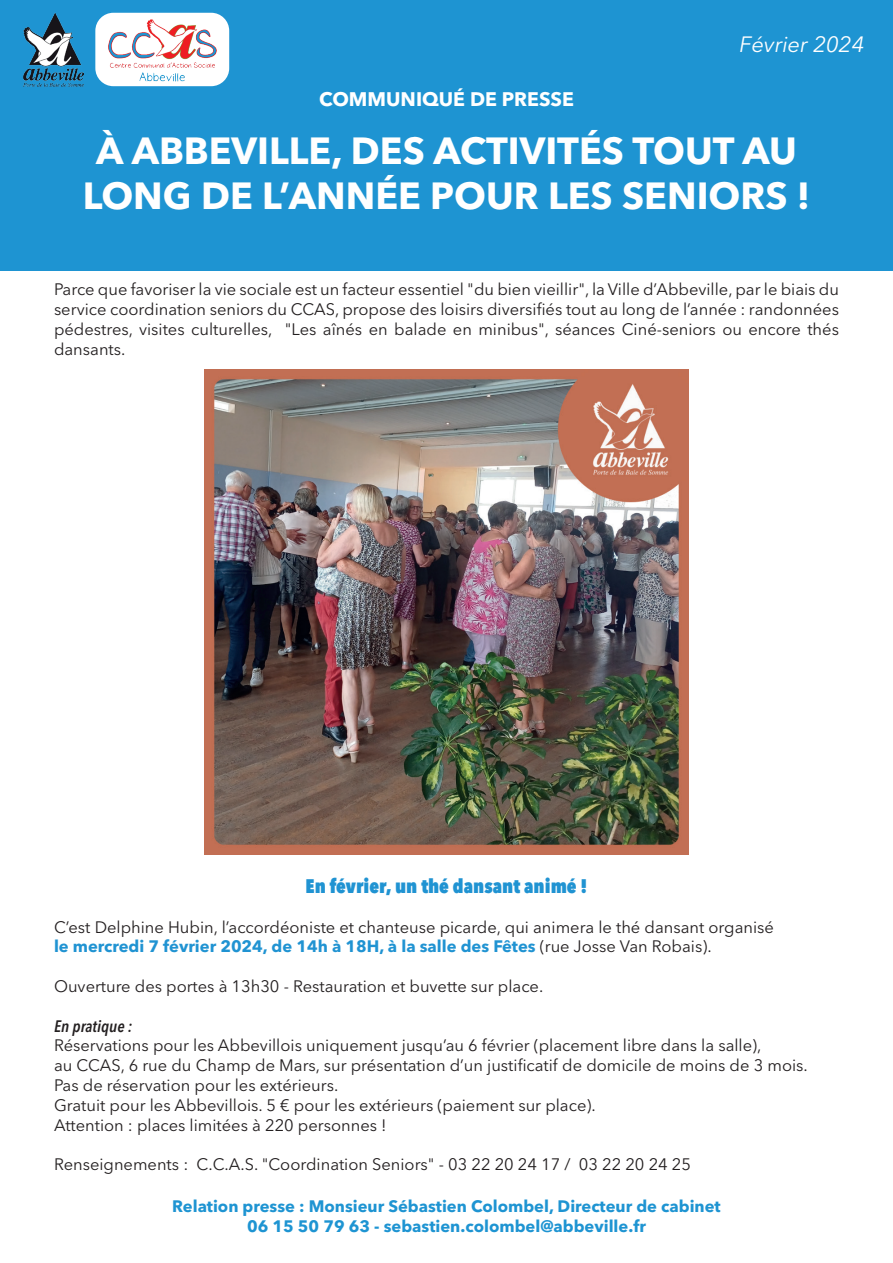
<style>
.page{position:relative;width:893px;height:1263px;background:#fff}
.page>*{position:absolute;margin:0;border:0;box-sizing:border-box;transform-origin:0 0}
.t1{font:700 37.5px/45px "Avenir Next LT Pro";color:#fff;text-align:center}
.t2{font:italic 22.05px "Avenir Next LT Pro";color:#fff}
.t3{font:800 condensed 19.5px "Avenir Next LT Pro";color:#2093d2}
.t4{font:700 19.5px "Avenir Next LT Pro";color:#fff}
.t5{font:16.5px/19.8px "Avenir Next LT Pro";color:#231f20}
.t6{font:700 16.5px/19.8px "Avenir Next LT Pro";color:#1e94d2;text-align:center}
.t7{font:italic 600 condensed 16.5px "Avenir Next LT Pro";color:#231f20}
.s1{font-weight:700;color:#2093d2}
</style>
<div class="page">
<div style="left:0;top:0;width:893px;height:270px;background:#1e94d2"></div>
<img style="left:23px;top:13px;width:61px;height:73px">
<div style="left:95px;top:13px;width:134px;height:73px;background:#fff;border-radius:18px"></div>
<img style="left:106px;top:13px;width:113px;height:73px">
<img style="left:204px;top:370px;width:485px;height:485px">
<p class="t4" style="left:319px;top:87px;width:256px">COMMUNIQUÉ DE PRESSE</p>
<h2 class="t2" style="left:740px;top:31px;width:126px">Février 2024</h2>
<h1 class="t1" style="left:83px;top:128px;width:729px">À ABBEVILLE, DES ACTIVITÉS TOUT AU<br>LONG DE L’ANNÉE POUR LES SENIORS !</h1>
<p class="t5" style="left:54px;top:280px;width:787px;text-align:justify">Parce que favoriser la vie sociale est un facteur essentiel "du bien vieillir", la Ville d’Abbeville, par le biais du service coordination seniors du CCAS, propose des loisirs diversifiés tout au long de l’année : randonnées pédestres, visites culturelles, "Les aînés en balade en minibus", séances Ciné-seniors ou encore thés dansants.</p>
<p class="t3" style="left:306px;top:874px;width:283px">En février, un thé dansant animé !</p>
<p class="t5" style="left:54px;top:917px;width:721px">C’est Delphine Hubin, l’accordéoniste et chanteuse picarde, qui animera le thé dansant organisé <span class="s1">le mercredi 7 février 2024, de 14h à 18H, à la salle des Fêtes</span> (rue Josse Van Robais).</p>
<p class="t5" style="left:54px;top:976px;width:491px">Ouverture des portes à 13h30 - Restauration et buvette sur place.</p>
<p class="t7" style="left:54px;top:1016px;width:80px">En pratique :</p>
<p class="t5" style="left:54px;top:1036px;width:755px">Réservations pour les Abbevillois uniquement jusqu’au 6 février (placement libre dans la salle),<br>au CCAS, 6 rue du Champ de Mars, sur présentation d’un justificatif de domicile de moins de 3 mois.<br>Pas de réservation pour les extérieurs.<br>Gratuit pour les Abbevillois. 5 € pour les extérieurs (paiement sur place).<br>Attention : places limitées à 220 personnes !</p>
<p class="t5" style="left:54px;top:1154px;width:639px">Renseignements : C.C.A.S. "Coordination Seniors" - 03 22 20 24 17 / 03 22 20 24 25</p>
<p class="t6" style="left:172px;top:1196px;width:550px">Relation presse : Monsieur Sébastien Colombel, Directeur de cabinet<br>06 15 50 79 63 - sebastien.colombel@abbeville.fr</p>
</div>
